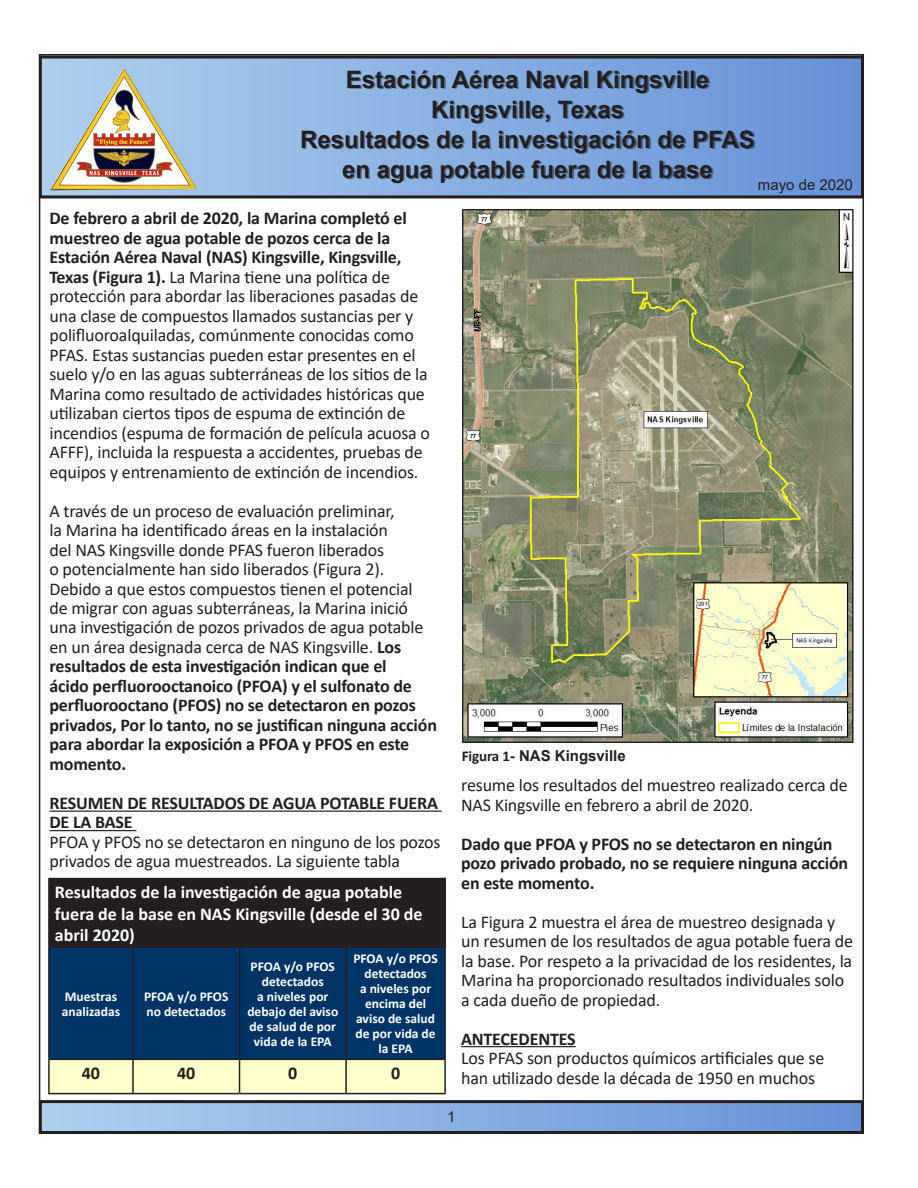
<style>
.page{position:relative;width:918px;height:1188px;background:#fff}
.page>*{position:absolute;margin:0;border:0;box-sizing:border-box;transform-origin:0 0}
.t1{font:700 24px/30px "Arial";color:#231f20;text-align:center}
.t2{font:18px/19.5px "Calibri";letter-spacing:-.01em;color:#231f20}
.t3{font:700 18px/19.5px "Calibri";letter-spacing:-.01em;color:#231f20}
.t4{font:700 18px/21.6px "Calibri";color:#fff}
.t5{font:700 15px "Arial";color:#231f20}
.t6{font:15px "Arial";color:#231f20}
.t7{font:700 13.5px/15px "Calibri";color:#fff}
.s1{font-weight:700}
.s2{font-family:"Calibri"}
</style>
<div class="page">
<div style="left:40px;top:57px;width:822px;height:140px;background:linear-gradient(to right,#aed0ee,#6691d7)"></div>
<div style="left:39px;top:56px;width:825px;height:142px;border:3px solid #231f20"></div>
<div style="left:40px;top:1102px;width:822px;height:30px;background:linear-gradient(to right,#aed0ee,#6691d7)"></div>
<div style="left:39px;top:1100px;width:825px;height:34px;border:3px solid #231f20"></div>
<div style="left:303px;top:71px;width:452px;height:110px;background:#231f20;opacity:.5"></div>
<img style="left:50px;top:68px;width:147px;height:122px">
<hr style="left:49px;top:811px;width:393px;height:1px;background:#231f20">
<hr style="left:49px;top:830px;width:87px;height:1px;background:#231f20">
<hr style="left:461px;top:1046px;width:115px;height:1px;background:#231f20">
<img style="left:462px;top:209px;width:392px;height:534px">
<div style="left:49px;top:879px;width:396px;height:68px;background:#231f20"></div>
<div style="left:50px;top:948px;width:394px;height:111px;background:#036"></div>
<div style="left:50px;top:1060px;width:394px;height:33px;background:#ffc"></div>
<hr style="left:48px;top:878px;width:85px;height:1px;background:#231f20">
<hr style="left:48px;top:879px;width:2px;height:67px;background:#231f20">
<hr style="left:133px;top:878px;width:107px;height:1px;background:#231f20">
<hr style="left:240px;top:878px;width:106px;height:1px;background:#231f20">
<hr style="left:346px;top:878px;width:100px;height:1px;background:#231f20">
<hr style="left:444px;top:879px;width:2px;height:67px;background:#231f20">
<hr style="left:48px;top:946px;width:85px;height:2px;background:#231f20">
<hr style="left:48px;top:948px;width:2px;height:111px;background:#231f20">
<hr style="left:133px;top:946px;width:107px;height:2px;background:#231f20">
<hr style="left:132px;top:948px;width:2px;height:111px;background:#231f20">
<hr style="left:240px;top:946px;width:106px;height:2px;background:#231f20">
<hr style="left:239px;top:948px;width:1px;height:111px;background:#231f20">
<hr style="left:346px;top:946px;width:100px;height:2px;background:#231f20">
<hr style="left:345px;top:948px;width:2px;height:111px;background:#231f20">
<hr style="left:444px;top:948px;width:2px;height:111px;background:#231f20">
<hr style="left:48px;top:1059px;width:85px;height:1px;background:#231f20">
<hr style="left:48px;top:1060px;width:2px;height:33px;background:#231f20">
<hr style="left:133px;top:1059px;width:107px;height:1px;background:#231f20">
<hr style="left:132px;top:1060px;width:2px;height:33px;background:#231f20">
<hr style="left:240px;top:1059px;width:106px;height:1px;background:#231f20">
<hr style="left:239px;top:1060px;width:1px;height:33px;background:#231f20">
<hr style="left:346px;top:1059px;width:100px;height:1px;background:#231f20">
<hr style="left:345px;top:1060px;width:2px;height:33px;background:#231f20">
<hr style="left:444px;top:1060px;width:2px;height:33px;background:#231f20">
<hr style="left:48px;top:1093px;width:85px;height:1px;background:#231f20">
<hr style="left:133px;top:1093px;width:107px;height:1px;background:#231f20">
<hr style="left:240px;top:1093px;width:106px;height:1px;background:#231f20">
<hr style="left:346px;top:1093px;width:100px;height:1px;background:#231f20">
<p class="t1" style="left:346px;top:65px;width:365px">Estación Aérea Naval Kingsville</p>
<p class="t1" style="left:431px;top:95px;width:194px">Kingsville, Texas</p>
<p class="t1" style="left:300px;top:125px;width:456px">Resultados de la investigación de PFAS en agua potable fuera de la base</p>
<p class="t6" style="left:758px;top:174px;width:97px">mayo de 2020</p>
<p class="t2" style="left:49px;top:208px;width:382px"><span class="s1">De febrero a abril de 2020, la Marina completó el muestreo de agua potable de pozos cerca de la Estación Aérea Naval (NAS) Kingsville, Kingsville, Texas (Figura 1).</span> La Marina tiene una política de protección para abordar las liberaciones pasadas de una clase de compuestos llamados sustancias per y polifluoroalquiladas, comúnmente conocidas como PFAS. Estas sustancias pueden estar presentes en el suelo y/o en las aguas subterráneas de los sitios de la Marina como resultado de actividades históricas que utilizaban ciertos tipos de espuma de extinción de incendios (espuma de formación de película acuosa o AFFF), incluida la respuesta a accidentes, pruebas de equipos y entrenamiento de extinción de incendios.</p>
<p class="t2" style="left:49px;top:500px;width:389px">A través de un proceso de evaluación preliminar,<br>la Marina ha identificado áreas en la instalación<br>del NAS Kingsville donde PFAS fueron liberados<br>o potencialmente han sido liberados (Figura 2).<br>Debido a que estos compuestos tienen el potencial<br>de migrar con aguas subterráneas, la Marina inició una investigación de pozos privados de agua potable en un área designada cerca de NAS Kingsville. <span class="s1">Los resultados de esta investigación indican que el<br>ácido perfluorooctanoico (PFOA) y el sulfonato de perfluorooctano (PFOS) no se detectaron en pozos privados, Por lo tanto, no se justifican ninguna acción para abordar la exposición a PFOA y PFOS en este momento.</span></p>
<p class="t3" style="left:49px;top:793px;width:390px">RESUMEN DE RESULTADOS DE AGUA POTABLE FUERA<br>DE LA BASE</p>
<p class="t2" style="left:49px;top:832px;width:393px">PFOA y PFOS no se detectaron en ninguno de los pozos privados de agua muestreados. La siguiente tabla</p>
<p class="t4" style="left:55px;top:881px;width:369px">Resultados de la investigación de agua potable fuera de la base en NAS Kingsville (desde el 30 de abril 2020)</p>
<p class="t7" style="left:62px;top:989px;width:60px">Muestras analizadas</p>
<p class="t7" style="left:144px;top:989px;width:86px">PFOA y/o PFOS no detectados</p>
<p class="t7" style="left:247px;top:959px;width:92px;text-align:center">PFOA y/o PFOS detectados<br>a niveles por debajo del aviso de salud de por vida de la EPA</p>
<p class="t7" style="left:353px;top:951px;width:86px;text-align:center">PFOA y/o PFOS detectados<br>a niveles por encima del aviso de salud de por vida de la EPA</p>
<p class="t3" style="left:82px;top:1063px;width:20px">40</p>
<p class="t3" style="left:177px;top:1063px;width:20px">40</p>
<p class="t3" style="left:288px;top:1063px;width:11px">0</p>
<p class="t3" style="left:391px;top:1063px;width:11px">0</p>
<p class="t5" style="left:462px;top:745px;width:165px"><span class="s2">Figura 1</span>- NAS Kingsville</p>
<p class="t2" style="left:461px;top:775px;width:388px">resume los resultados del muestreo realizado cerca de<br>NAS Kingsville en febrero a abril de 2020.</p>
<p class="t3" style="left:461px;top:834px;width:389px">Dado que PFOA y PFOS no se detectaron en ningún pozo privado probado, no se requiere ninguna acción en este momento.</p>
<p class="t2" style="left:461px;top:911px;width:393px">La Figura 2 muestra el área de muestreo designada y un resumen de los resultados de agua potable fuera de la base. Por respeto a la privacidad de los residentes, la Marina ha proporcionado resultados individuales solo a cada dueño de propiedad.</p>
<p class="t3" style="left:461px;top:1029px;width:116px">ANTECEDENTES</p>
<p class="t2" style="left:461px;top:1048px;width:365px">Los PFAS son productos químicos artificiales que se han utilizado desde la década de 1950 en muchos</p>
<p class="t6" style="left:447px;top:1106px;width:10px">1</p>
</div>
